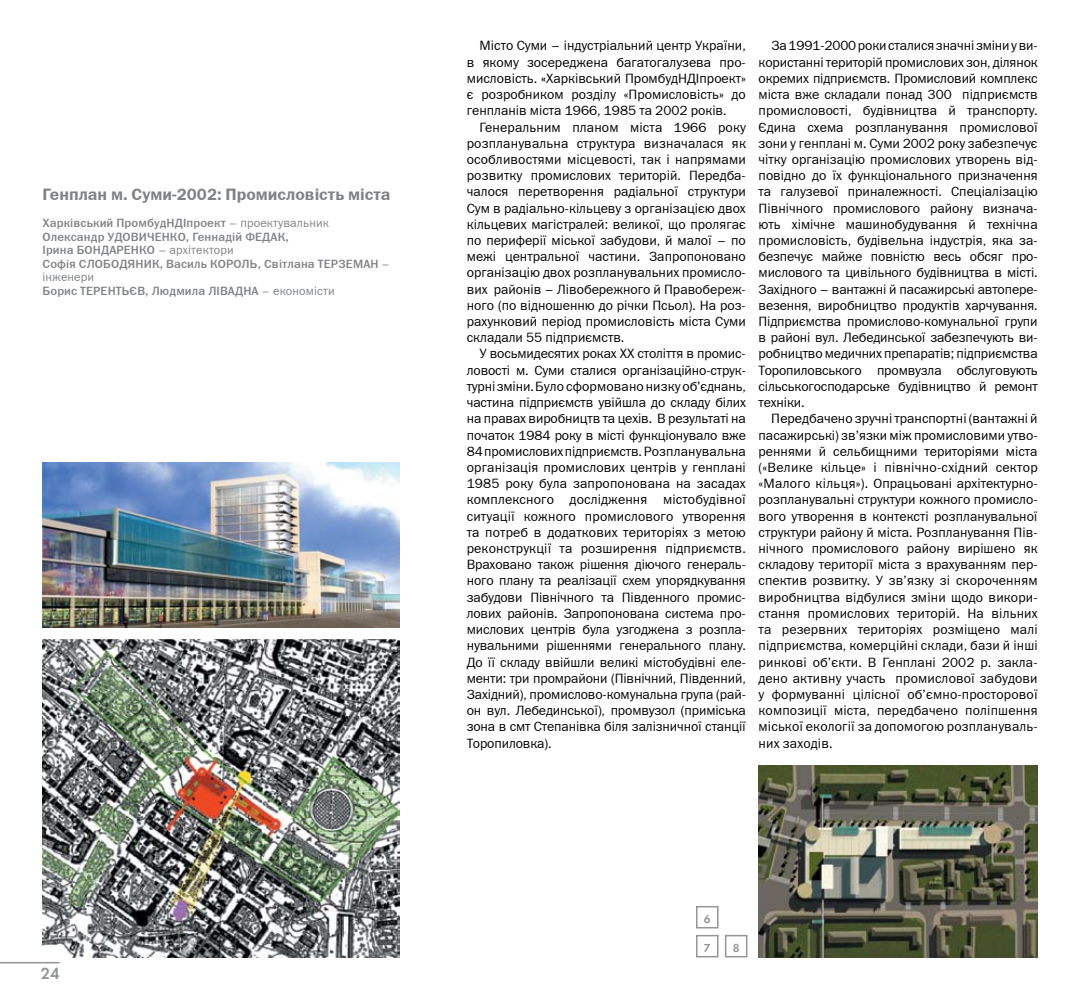
<style>
.page{position:relative;width:1076px;height:1000px;background:#fff}
.page>*{position:absolute;margin:0;border:0;box-sizing:border-box;transform-origin:0 0}
.t1{font:16.5px "Franklin Gothic Demi C";color:#808285}
.t2{font:16.5px "Futura Demi C";color:#939598}
.t3{font:13.5px/16.2px "Franklin Gothic Book C";letter-spacing:-.01em;color:#000;text-align:justify}
.t4{font:12px/13.5px "Franklin Gothic Medium C";letter-spacing:.01em;color:#808285}
.t5{font:12px "Franklin Gothic Book C";letter-spacing:.01em;color:#808285}
.t6{font:12px "Futura Demi C";color:#939598}
.s1{font-family:"Franklin Gothic Book C"}
.s2{font-family:"Franklin Gothic Medium C"}
</style>
<div class="page">
<hr style="left:0;top:961px;width:60px;height:2px;background:#939598">
<img style="left:43px;top:462px;width:356px;height:165px">
<img style="left:43px;top:639px;width:357px;height:318px">
<img style="left:758px;top:765px;width:279px;height:192px">
<div style="left:725px;top:934px;width:22px;height:23px;border:2px solid #939598"></div>
<div style="left:696px;top:905px;width:22px;height:23px;border:2px solid #939598"></div>
<div style="left:696px;top:934px;width:22px;height:23px;border:2px solid #939598"></div>
<p class="t1" style="left:43px;top:185px;width:350px">Генплан м. Суми-2002: Промисловість міста</p>
<p class="t4" style="left:43px;top:216px;width:349px">Харківський ПромбудНДІпроект <span class="s1">– проектувальник </span>Олександр УДОВИЧЕНКО, Геннадій ФЕДАК,<br>Ірина БОНДАРЕНКО <span class="s1">– архітектори<br></span>Софія СЛОБОДЯНИК, Василь КОРОЛЬ, Світлана ТЕРЗЕМАН <span class="s1">–</span></p>
<p class="t5" style="left:43px;top:270px;width:53px">інженери</p>
<p class="t4" style="left:43px;top:283px;width:294px">Борис ТЕРЕНТЬЄВ, Людмила ЛІВАДНА <span class="s1">– економісти</span></p>
<p class="t2" style="left:41px;top:963px;width:20px">24</p>
<p class="t3" style="left:467px;top:38px;width:281px;text-indent:13px">Місто Суми – індустріальний центр України, в якому зосереджена багатогалузева про&shy;мисловість. <span class="s2">«</span>Харківський ПромбудНДІпроект» є розробником розділу «Промисловість» до генпланів міста 1966, 1985 та 2002 років.</p>
<p class="t3" style="left:467px;top:119px;width:281px;text-indent:13px">Генеральним планом міста 1966 року розпланувальна структура визначалася як особливостями місцевості, так і напрямами розвитку промислових територій. Передба&shy;чалося перетворення радіальної структури Сум в радіально-кільцеву з організацією двох кільцевих магістралей: великої, що пролягає по периферії міської забудови, й малої – по межі центральної частини. Запропоновано організацію двох розпланувальних промисло&shy;вих районів – Лівобережного й Правобереж&shy;ного (по відношенню до річки Псьол). На роз&shy;рахунковий період промисловість міста Суми складали 55 підприємств.</p>
<p class="t3" style="left:467px;top:345px;width:281px;text-indent:13px">У восьмидесятих роках ХХ століття в промис&shy;ловості м. Суми сталися організаційно-струк&shy;турні зміни. Було сформовано низку об’єднань, частина підприємств увійшла до складу білих на правах виробництв та цехів. В результаті на початок 1984 року в місті функціонувало вже 84промислових підприємств. Розпланувальна організація промислових центрів у генплані 1985 року була запропонована на засадах комплексного дослідження містобудівної ситуації кожного промислового утворення та потреб в додаткових територіях з метою реконструкції та розширення підприємств.<br>Враховано також рішення діючого генераль&shy;ного плану та реалізації схем упорядкування забудови Північного та Південного промис&shy;лових районів. Запропонована система про&shy;мислових центрів була узгоджена з розпла&shy;нувальними рішеннями генерального плану.<br>До її складу ввійшли великі містобудівні еле&shy;менти: три промрайони (Північний, Південний, Західний), промислово-комунальна група (рай&shy;он вул. Лебединської), промвузол (приміська зона в смт Степанівка біля залізничної станції Торопиловка).</p>
<p class="t3" style="left:758px;top:38px;width:281px;text-align:left;text-indent:13px">За 1991-2000роки сталися значні зміни у ви&shy;користанні територій промислових зон, ділянок окремих підприємств. Промисловий комплекс міста вже складали понад 300 підприємств промисловості, будівництва й транспорту.<br>Єдина схема розпланування промислової зони у генплані м. Суми 2002 року забезпечує чітку організацію промислових утворень від&shy;повідно до їх функціонального призначення та галузевої приналежності. Спеціалізацію Північного промислового району визнача&shy;ють хімічне машинобудування й технічна промисловість, будівельна індустрія, яка за-- безпечує майже повністю весь обсяг про&shy;мислового та цивільного будівництва в місті.<br>Західного – вантажні й пасажирські автопере&shy;везення, виробництво продуктів харчування.<br>Підприємства промислово-комунальної групи в районі вул. Лебединської забезпечують ви&shy;робництво медичних препаратів; підприємства Торопиловського промвузла обслуговують сільськогосподарське будівництво й ремонт техніки.</p>
<p class="t3" style="left:758px;top:410px;width:281px;text-indent:13px">Передбачено зручні транспортні (вантажні й пасажирські) зв’язки між промисловими утво&shy;реннями й сельбищними територіями міста («Велике кільце» і північно-східний сектор «Малого кільця»). Опрацьовані архітектурно&shy;розпланувальні структури кожного промисло&shy;вого утворення в контексті розпланувальної структури району й міста. Розпланування Пів&shy;нічного промислового району вирішено як складову території міста з врахуванням пер&shy;спектив розвитку. У зв’язку зі скороченням виробництва відбулися зміни щодо викори&shy;стання промислових територій. На вільних та резервних територіях розміщено малі підприємства, комерційні склади, бази й інші ринкові об’єкти. В Генплані 2002 р. закла&shy;дено активну участь промислової забудови у формуванні цілісної об’ємно-просторової композиції міста, передбачено поліпшення міської екології за допомогою розплануваль&shy;них заходів.</p>
<p class="t6" style="left:704px;top:911px;width:8px">6</p>
<p class="t6" style="left:704px;top:940px;width:8px">7</p>
<p class="t6" style="left:733px;top:940px;width:8px">8</p>
</div>
